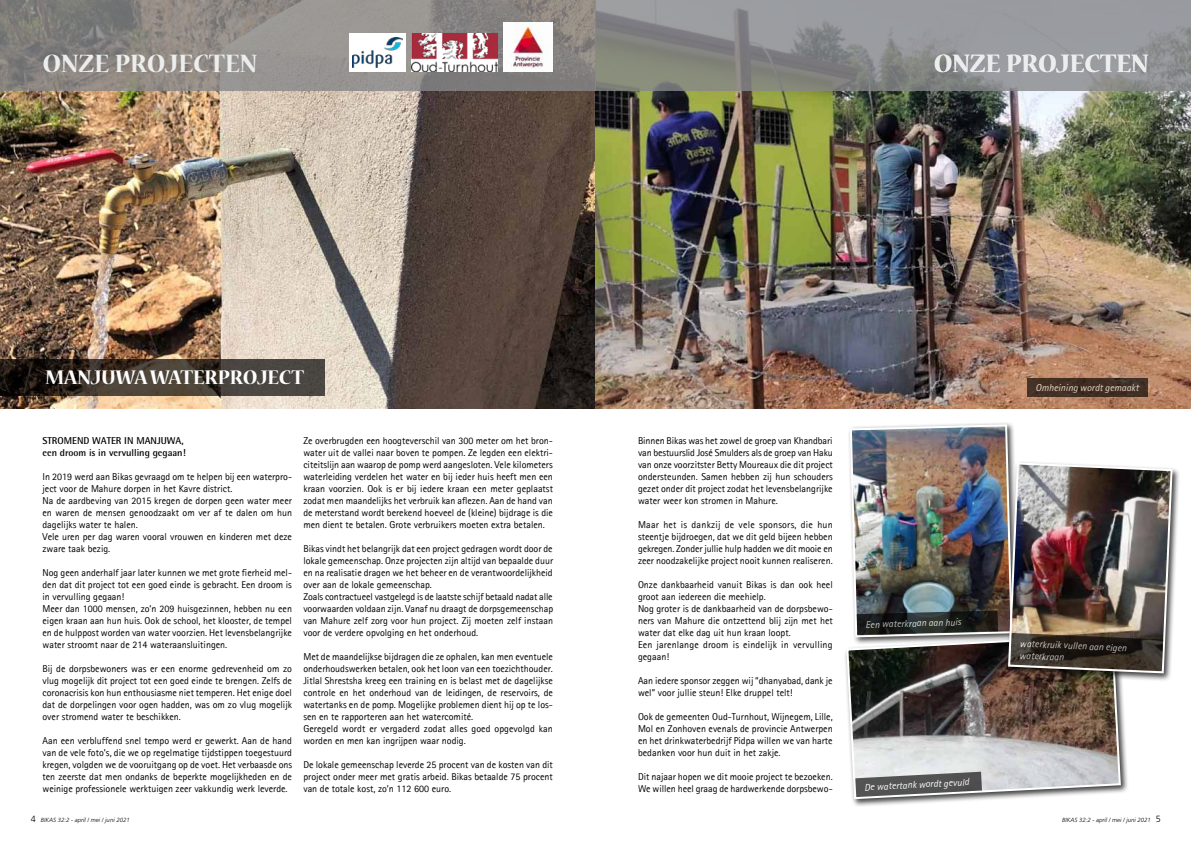
<style>
.page{position:relative;width:1191px;height:842px;background:#fff}
.page>*{position:absolute;margin:0;border:0;box-sizing:border-box;transform-origin:0 0}
.t1{font:700 28px "Nueva Std";color:#e3e4e4}
.t2{font:700 28px "Nueva Std";color:#eceded}
.t3{font:700 22px "Nueva Std";letter-spacing:-.005em;color:#fff}
.t4{font:10px/12px "Rotis Sans Serif";color:#000}
.t5{font:italic 10px/12.3px "Agfa Rotis Sans Serif";color:#fff}
.t6{font:700 10px/12px "Rotis Semi Sans Std";color:#000}
.t7{font:italic 300 6px "Frutiger LT Std";color:#000}
.s1{font-style:normal;font-size:9px}
</style>
<div class="page">
<img style="left:0;top:91px;width:1191px;height:317px">
<svg style="left:595px;top:0;width:596px;height:91px;fill:#989aa0"></svg>
<svg style="left:0;top:0;width:595px;height:91px"></svg>
<svg style="left:0;top:359px;width:324px;height:36px"></svg>
<div style="left:1027px;top:378px;width:120px;height:18px;background:#412f23"></div>
<div style="left:349px;top:33px;width:57px;height:39px;background:#fff"></div>
<img style="left:352px;top:37px;width:51px;height:31px">
<img style="left:411px;top:34px;width:86px;height:38px">
<img style="left:503px;top:22px;width:50px;height:50px">
<div style="left:844px;top:632px;width:284px;height:175px;background:#000;opacity:.75"></div>
<svg style="left:845px;top:634px;width:277px;height:166px"></svg>
<div style="left:1005px;top:460px;width:175px;height:222px;background:#000;opacity:.75"></div>
<img style="left:848px;top:423px;width:325px;height:251px">
<svg style="left:855px;top:772px;width:127px;height:25px"></svg>
<h1 class="t2" style="left:43px;top:51px;width:216px">ONZE PROJECTEN</h1>
<h1 class="t1" style="left:934px;top:51px;width:216px">ONZE PROJECTEN</h1>
<h2 class="t3" style="left:46px;top:367px;width:260px">MANJUWA WATERPROJECT</h2>
<p class="t6" style="left:42px;top:434px;width:145px">STROMEND WATER IN MANJUWA, een droom is in vervulling gegaan!</p>
<p class="t4" style="left:42px;top:471px;width:251px">In 2019 werd aan Bikas gevraagd om te helpen bij een waterpro&shy;ject voor de Mahure dorpen in het Kavre district.<br>Na de aardbeving van 2015 kregen de dorpen geen water meer en waren de mensen genoodzaakt om ver af te dalen om hun dagelijks water te halen.<br>Vele uren per dag waren vooral vrouwen en kinderen met deze zware taak bezig.</p>
<p class="t4" style="left:42px;top:567px;width:251px">Nog geen anderhalf jaar later kunnen we met grote fierheid mel&shy;den dat dit project tot een goed einde is gebracht. Een droom is in vervulling gegaan!<br>Meer dan 1000 mensen, zo’n 209 huisgezinnen, hebben nu een eigen kraan aan hun huis. Ook de school, het klooster, de tempel en de hulppost worden van water voorzien. Het levensbelangrijke water stroomt naar de 214 wateraansluitingen.</p>
<p class="t4" style="left:42px;top:663px;width:251px;text-align:justify">Bij de dorpsbewoners was er een enorme gedrevenheid om zo vlug mogelijk dit project tot een goed einde te brengen. Zelfs de coronacrisis kon hun enthousiasme niet temperen. Het enige doel dat de dorpelingen voor ogen hadden, was om zo vlug mogelijk over stromend water te beschikken.</p>
<p class="t4" style="left:42px;top:735px;width:251px;text-align:justify">Aan een verbluffend snel tempo werd er gewerkt. Aan de hand van de vele foto’s, die we op regelmatige tijdstippen toegestuurd kregen, volgden we de vooruitgang op de voet. Het verbaasde ons ten zeerste dat men ondanks de beperkte mogelijkheden en de weinige professionele werktuigen zeer vakkundig werk leverde.</p>
<p class="t4" style="left:303px;top:435px;width:251px;text-align:justify">Ze overbrugden een hoogteverschil van 300 meter om het bron&shy;water uit de vallei naar boven te pompen. Ze legden een elektri&shy;citeitslijn aan waarop de pomp werd aangesloten. Vele kilometers waterleiding verdelen het water en bij ieder huis heeft men een kraan voorzien. Ook is er bij iedere kraan een meter geplaatst zodat men maandelijks het verbruik kan aflezen. Aan de hand van de meterstand wordt berekend hoeveel de (kleine) bijdrage is die men dient te betalen. Grote verbruikers moeten extra betalen.</p>
<p class="t4" style="left:303px;top:543px;width:251px">Bikas vindt het belangrijk dat een project gedragen wordt door de lokale gemeenschap. Onze projecten zijn altijd van bepaalde duur en na realisatie dragen we het beheer en de verantwoordelijkheid over aan de lokale gemeenschap.<br>Zoals contractueel vastgelegd is de laatste schijf betaald nadat alle voorwaarden voldaan zijn. Vanaf nu draagt de dorpsgemeenschap van Mahure zelf zorg voor hun project. Zij moeten zelf instaan voor de verdere opvolging en het onderhoud.</p>
<p class="t4" style="left:303px;top:651px;width:251px">Met de maandelijkse bijdragen die ze ophalen, kan men eventuele onderhoudswerken betalen, ook het loon van een toezichthouder.<br>Jitlal Shrestsha kreeg een training en is belast met de dagelijkse controle en het onderhoud van de leidingen, de reservoirs, de watertanks en de pomp. Mogelijke problemen dient hij op te los&shy;sen en te rapporteren aan het watercomité.<br>Geregeld wordt er vergaderd zodat alles goed opgevolgd kan worden en men kan ingrijpen waar nodig.</p>
<p class="t4" style="left:303px;top:759px;width:251px;text-align:justify">De lokale gemeenschap leverde 25 procent van de kosten van dit project onder meer met gratis arbeid. Bikas betaalde 75 procent van de totale kost, zo’n 112 600 euro.</p>
<p class="t4" style="left:638px;top:435px;width:196px;text-align:justify">Binnen Bikas was het zowel de groep van Khandbari van bestuurslid José Smulders als de groep van Haku van onze voorzitster Betty Moureaux die dit project ondersteunden. Samen hebben zij hun schouders gezet onder dit project zodat het levensbelangrijke water weer kon stromen in Mahure.</p>
<p class="t4" style="left:638px;top:519px;width:196px;text-align:justify">Maar het is dankzij de vele sponsors, die hun steentje bijdroegen, dat we dit geld bijeen hebben gekregen. Zonder jullie hulp hadden we dit mooie en zeer noodzakelijke project nooit kunnen realiseren.</p>
<p class="t4" style="left:638px;top:579px;width:196px">Onze dankbaarheid vanuit Bikas is dan ook heel groot aan iedereen die meehielp.<br>Nog groter is de dankbaarheid van de dorpsbewo&shy;ners van Mahure die ontzettend blij zijn met het water dat elke dag uit hun kraan loopt.<br>Een jarenlange droom is eindelijk in vervulling gegaan!</p>
<p class="t4" style="left:638px;top:675px;width:196px">Aan iedere sponsor zeggen wij “dhanyabad, dank je wel” voor jullie steun! Elke druppel telt!</p>
<p class="t4" style="left:638px;top:711px;width:196px;text-align:justify">Ook de gemeenten Oud-Turnhout, Wijnegem, Lille, Mol en Zonhoven evenals de provincie Antwerpen en het drinkwaterbedrijf Pidpa willen we van harte bedanken voor hun duit in het zakje.</p>
<p class="t4" style="left:638px;top:771px;width:196px">Dit najaar hopen we dit mooie project te bezoeken.<br>We willen heel graag de hardwerkende dorpsbewo-</p>
<p class="t5" style="left:865px;top:619px;width:97px;rotate:-2deg">Een waterkraan aan huis</p>
<p class="t5" style="left:864px;top:781px;width:106px;rotate:-3deg">De watertank wordt gevuld</p>
<p class="t5" style="left:1035px;top:381px;width:105px">Omheining wordt gemaakt</p>
<p class="t5" style="left:1020px;top:637px;width:109px;rotate:3deg">waterkruik vullen aan eigen waterkraan</p>
<p class="t7" style="left:31px;top:817px;width:100px"><span class="s1">4</span> BIKAS 32:2 - april / mei / juni 2021</p>
<p class="t7" style="left:1062px;top:817px;width:100px">BIKAS 32:2 - april / mei / juni 2021 <span class="s1">5</span></p>
</div>
